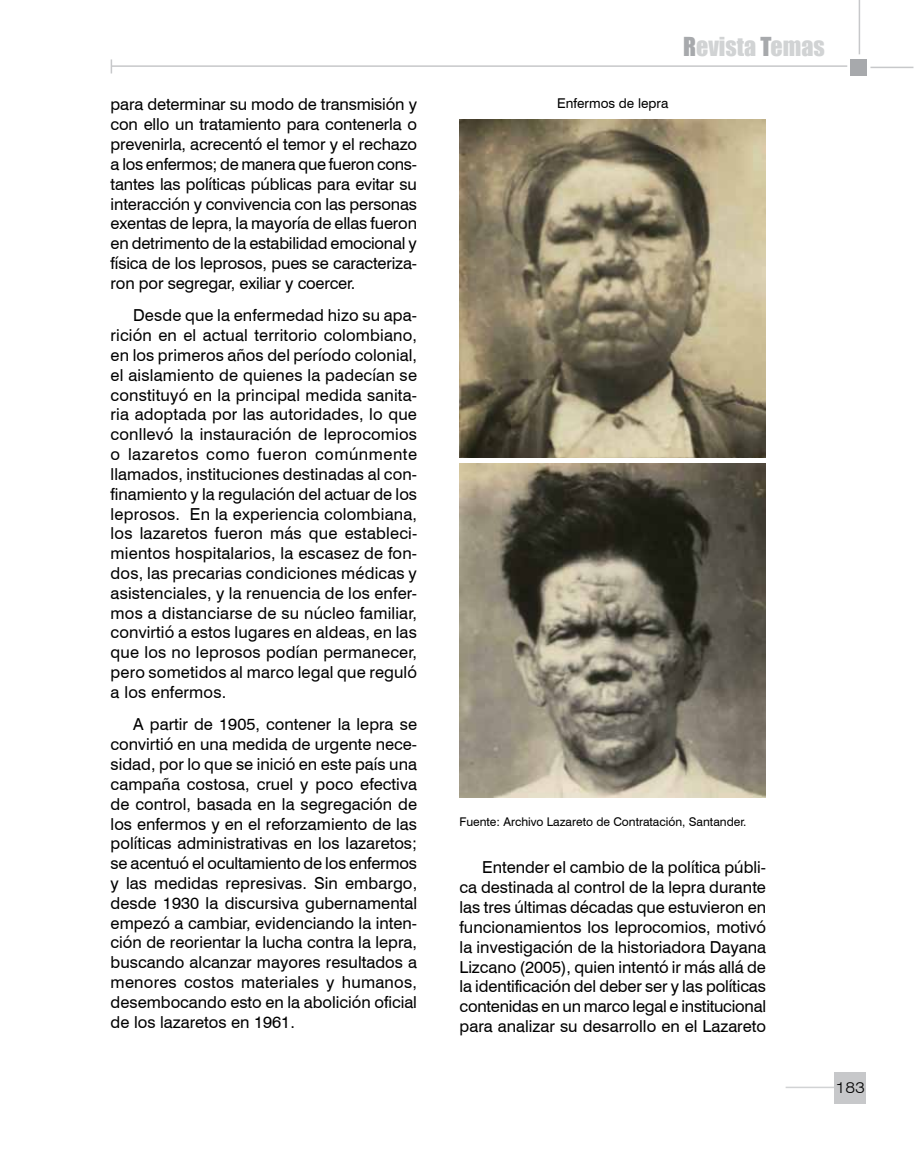
<style>
.page{position:relative;width:915px;height:1149px;background:#fff}
.page>*{position:absolute;margin:0;border:0;box-sizing:border-box;transform-origin:0 0}
.t1{font:24px "Impact";color:#d1d3d4}
.t2{font:16.5px/19.8px "Swiss 721 BT";color:#000;text-align:justify}
.t3{font:300 expanded 15px "Swiss 721 BT";color:#000}
.t4{font:13.5px "Swiss 721 BT";color:#000}
.t5{font:12px "Swiss 721 BT";color:#000}
.s1{color:#a7a9ac}
</style>
<div class="page">
<hr style="left:785px;top:1086px;width:67px;height:1px;background:#d1d3d4">
<div style="left:833px;top:1071px;width:32px;height:32px;background:#c7c8ca"></div>
<hr style="left:112px;top:65px;width:735px;height:2px;background:#c7c8ca">
<hr style="left:870px;top:67px;width:43px;height:1px;background:#c7c8ca">
<div style="left:849px;top:59px;width:17px;height:17px;background:#a7a9ac"></div>
<hr style="left:858px;top:0;width:1px;height:54px;background:#c7c8ca">
<svg style="left:111px;top:59px;width:1px;height:14px"></svg>
<img style="left:459px;top:119px;width:306px;height:338px">
<img style="left:459px;top:463px;width:306px;height:333px">
<p class="t2" style="left:111px;top:94px;width:308px">para determinar su modo de transmisión y con ello un tratamiento para contenerla o prevenirla, acrecentó el temor y el rechazo a los enfermos; de manera que fueron cons&shy;tantes las políticas públicas para evitar su interacción y convivencia con las personas exentas de lepra, la mayoría de ellas fueron en detrimento de la estabilidad emocional y física de los leprosos, pues se caracteriza&shy;ron por segregar, exiliar y coercer.</p>
<p class="t2" style="left:111px;top:305px;width:308px;text-indent:23px">Desde que la enfermedad hizo su apa&shy;rición en el actual territorio colombiano, en los primeros años del período colonial, el aislamiento de quienes la padecían se constituyó en la principal medida sanita&shy;ria adoptada por las autoridades, lo que conllevó la instauración de leprocomios o lazaretos como fueron comúnmente llamados, instituciones destinadas al con&shy;finamiento y la regulación del actuar de los leprosos. En la experiencia colombiana, los lazaretos fueron más que estableci&shy;mientos hospitalarios, la escasez de fon&shy;dos, las precarias condiciones médicas y asistenciales, y la renuencia de los enfer&shy;mos a distanciarse de su núcleo familiar, convirtió a estos lugares en aldeas, en las que los no leprosos podían permanecer, pero sometidos al marco legal que reguló a los enfermos.</p>
<p class="t2" style="left:111px;top:714px;width:308px;text-indent:23px">A partir de 1905, contener la lepra se convirtió en una medida de urgente nece&shy;sidad, por lo que se inició en este país una campaña costosa, cruel y poco efectiva de control, basada en la segregación de los enfermos y en el reforzamiento de las políticas administrativas en los lazaretos; se acentuó el ocultamiento de los enfermos y las medidas represivas. Sin embargo, desde 1930 la discursiva gubernamental empezó a cambiar, evidenciando la inten&shy;ción de reorientar la lucha contra la lepra, buscando alcanzar mayores resultados a menores costos materiales y humanos, desembocando esto en la abolición oficial de los lazaretos en 1961.</p>
<h1 class="t1" style="left:683px;top:28px;width:143px"><span class="s1">R</span>evista <span class="s1">T</span>emas</h1>
<p class="t4" style="left:557px;top:95px;width:112px">Enfermos de lepra</p>
<p class="t5" style="left:459px;top:814px;width:288px">Fuente: Archivo Lazareto de Contratación, Santander.</p>
<p class="t2" style="left:459px;top:857px;width:308px;text-indent:23px">Entender el cambio de la política públi&shy;ca destinada al control de la lepra durante las tres últimas décadas que estuvieron en funcionamientos los leprocomios, motivó la investigación de la historiadora Dayana Lizcano (2005), quien intentó ir más allá de la identificación del deber ser y las políticas contenidas en un marco legal e institucional para analizar su desarrollo en el Lazareto</p>
<p class="t3" style="left:835px;top:1078px;width:31px">183</p>
</div>
